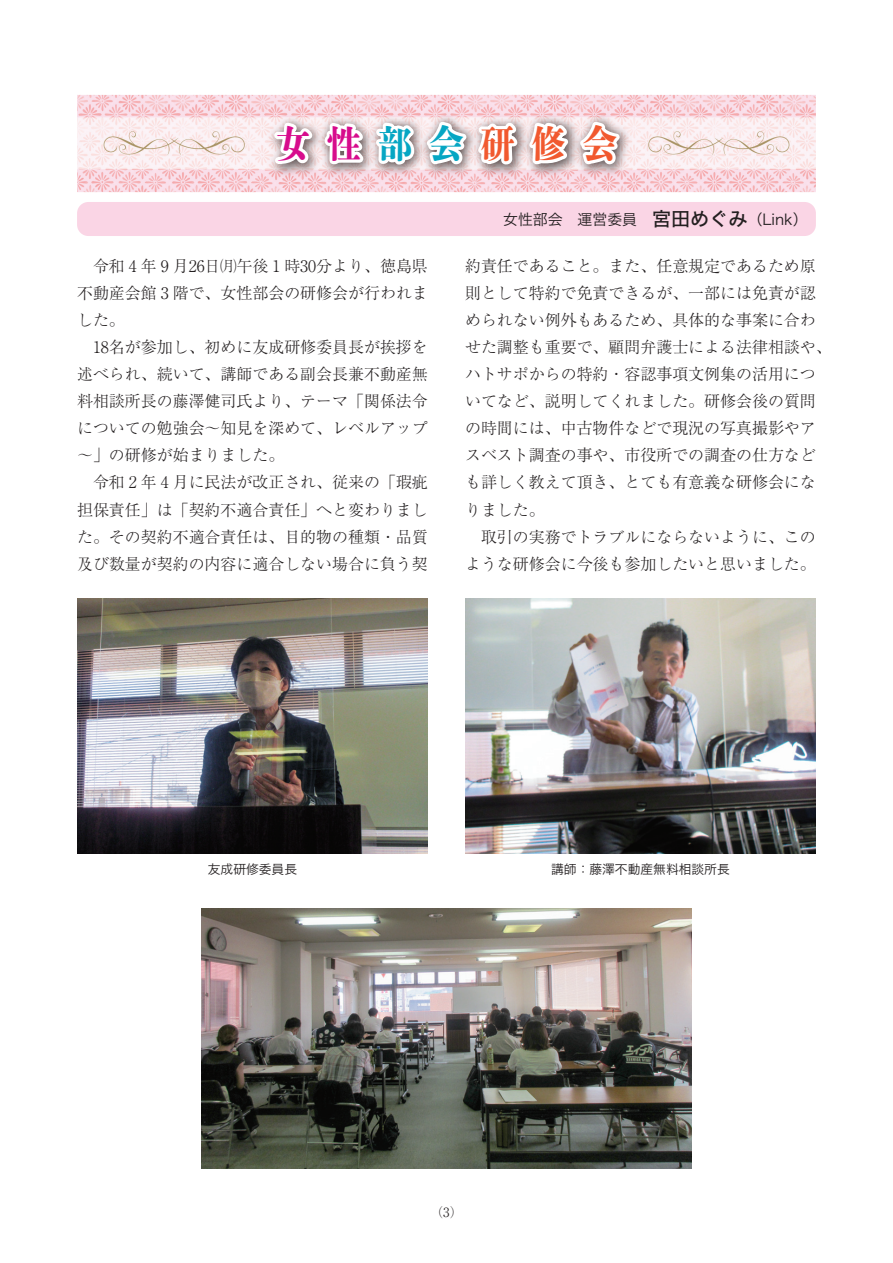
<style>
.page{position:relative;width:893px;height:1263px;background:#fff}
.page>*{position:absolute;margin:0;border:0;box-sizing:border-box;transform-origin:0 0}
.t1{font:38.25px "Shuei Shogo M Std H 90 pv RKSJ H";letter-spacing:.5em;color:#f1592f;scale:.89 1}
.t2{font:15.9px/27.2px "Ryumin Pr 6 Light 90 pv RKSJ H";color:#231f20}
.t3{font:14.85px "Hira Kaku Std N W3 90 pv RKSJ H";color:#231f20}
.t4{font:12.75px "Hira Kaku Std N W3 90 pv RKSJ H";color:#231f20}
.t5{font:12.75px "Ryumin Pr 6 Light 90 pv RKSJ H";color:#231f20}
.s1{color:#d70c8c}
.s2{color:#06a6c3}
.s3{font-family:"Hira Kaku Std N W5 90 pv RKSJ H";font-size:19.2px}
</style>
<div class="page">
<img style="left:77px;top:95px;width:739px;height:97px">
<img style="left:625px;top:109px;width:11px;height:78px">
<svg style="left:259px;top:95px;width:366px;height:98px"></svg>
<div style="left:77px;top:202px;width:739px;height:34px;background:#fad5e5;border-radius:11px"></div>
<img style="left:465px;top:599px;width:351px;height:255px">
<img style="left:77px;top:599px;width:351px;height:255px">
<img style="left:202px;top:909px;width:489px;height:259px">
<h1 class="t1" style="left:276px;top:129px;width:384px"><span class="s1">女性</span><span class="s2">部会</span>研修会</h1>
<p class="t3" style="left:503px;top:213px;width:306px">女性部会　運営委員　<span class="s3">宮田めぐみ</span>（Link）</p>
<p class="t2" style="left:77px;top:254px;width:352px">　令和 4 年 9 月26日㈪午後 1 時30分より、徳島県不動産会館 3 階で、女性部会の研修会が行われました。<br>　18名が参加し、初めに友成研修委員長が挨拶を述べられ、続いて、講師である副会長兼不動産無料相談所長の藤澤健司氏より、テーマ「関係法令についての勉強会～知見を深めて、レベルアップ～」の研修が始まりました。<br>　令和 2 年 4 月に民法が改正され、従来の「瑕疵担保責任」は「契約不適合責任」へと変わりました。その契約不適合責任は、目的物の種類・品質及び数量が契約の内容に適合しない場合に負う契</p>
<p class="t2" style="left:465px;top:254px;width:368px">約責任であること。また、任意規定であるため原則として特約で免責できるが、一部には免責が認められない例外もあるため、具体的な事案に合わせた調整も重要で、顧問弁護士による法律相談や、ハトサポからの特約・容認事項文例集の活用についてなど、説明してくれました。研修会後の質問の時間には、中古物件などで現況の写真撮影やアスベスト調査の事や、市役所での調査の仕方なども詳しく教えて頂き、とても有意義な研修会になりました。<br>　取引の実務でトラブルにならないように、このような研修会に今後も参加したいと思いました。</p>
<p class="t4" style="left:208px;top:864px;width:91px">友成研修委員長</p>
<p class="t4" style="left:551px;top:864px;width:180px">講師：藤澤不動産無料相談所長</p>
<p class="t5" style="left:431px;top:1207px;width:33px">（3）</p>
</div>
